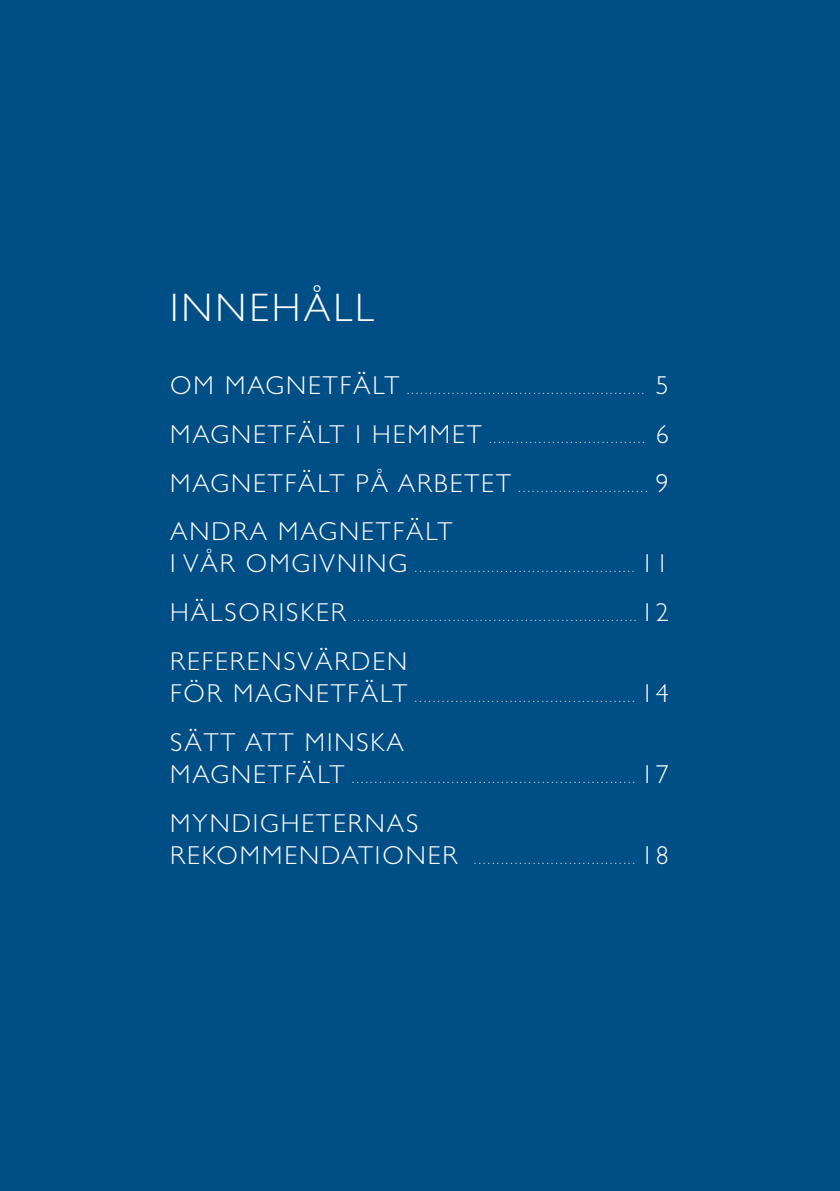
<style>
.page{position:relative;width:840px;height:1191px;background:#fff}
.page>*{position:absolute;margin:0;border:0;box-sizing:border-box;transform-origin:0 0}
.t1{font:300 40px "Gill Sans";letter-spacing:.075em;color:#fff}
.t2{font:300 26px "Gill Sans";letter-spacing:.075em;color:#fff}
.t3{font:300 12px "Gill Sans";color:#fff}
.s1{font-size:26px}
</style>
<div class="page">
<div style="left:0;top:0;width:839px;height:1191px;background:#004e86"></div>
<h1 class="t1" style="left:170px;top:285px;width:205px">INNEHÅLL</h1>
<p class="t3" style="left:170px;top:383px;width:499px"><span class="s1">OM MAGNETFÄLT</span> ..................................................... <span class="s1">5</span></p>
<p class="t3" style="left:170px;top:432px;width:500px"><span class="s1">MAGNETFÄLT I HEMMET</span> ................................... <span class="s1">6</span></p>
<p class="t3" style="left:170px;top:481px;width:500px"><span class="s1">MAGNETFÄLT PÅ ARBETET</span> ............................. <span class="s1">9</span></p>
<h2 class="t2" style="left:170px;top:517px;width:283px">ANDRA MAGNETFÄLT</h2>
<p class="t3" style="left:170px;top:561px;width:500px"><span class="s1">I VÅR OMGIVNING</span> ................................................. <span class="s1">11</span></p>
<p class="t3" style="left:170px;top:610px;width:500px"><span class="s1">HÄLSORISKER</span> ............................................................... <span class="s1">12</span></p>
<h2 class="t2" style="left:170px;top:646px;width:238px">REFERENSVÄRDEN</h2>
<p class="t3" style="left:170px;top:691px;width:500px"><span class="s1">FÖR MAGNETFÄLT</span> ................................................. <span class="s1">14</span></p>
<h2 class="t2" style="left:170px;top:727px;width:235px">SÄTT ATT MINSKA</h2>
<p class="t3" style="left:170px;top:772px;width:500px"><span class="s1">MAGNETFÄLT</span> ............................................................... <span class="s1">17</span></p>
<h2 class="t2" style="left:170px;top:808px;width:249px">MYNDIGHETERNAS</h2>
<p class="t3" style="left:170px;top:853px;width:500px"><span class="s1">REKOMMENDATIONER</span> .................................... <span class="s1">18</span></p>
</div>
